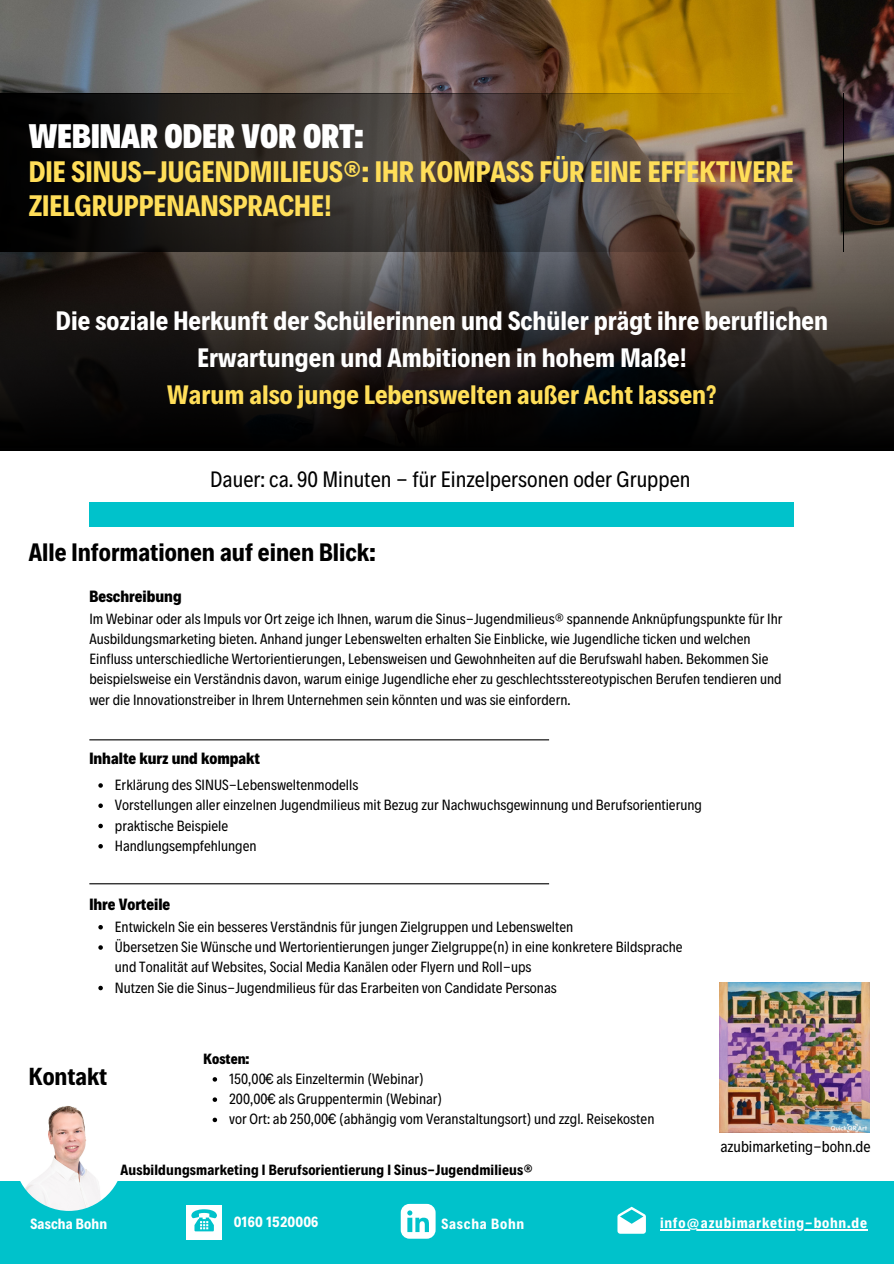
<style>
.page{position:relative;width:894px;height:1264px;background:#fff}
.page>*{position:absolute;margin:0;border:0;box-sizing:border-box;transform-origin:0 0}
.t1{font:900 34.5px "Decalotype";color:#fff}
.t2{font:700 30px/33.8px "Decalotype";color:#ffde59}
.t3{font:700 27px/37.2px "Decalotype";color:#fff;text-align:center}
.t4{font:700 27px "Decalotype";color:#ffde59}
.t5{font:700 25.5px "Decalotype";color:#000}
.t6{font:700 24.9px "Decalotype";color:#000}
.t7{font:22.5px "Decalotype";color:#000}
.t8{font:800 16.5px "Decalotype";color:#000}
.t9{font:15.9px "Decalotype";color:#000}
.t10{font:15px/20.2px "Decalotype";color:#000}
.t11{font:700 15px "Decalotype";letter-spacing:.01em;color:#000}
.t12{font:700 15px "Decalotype";letter-spacing:.05em;color:#fff}
.t13{font:700 15px "Decalotype";letter-spacing:.01em;color:#fff}
.t14{font:800 15px "Decalotype";color:#000}
</style>
<div class="page">
<div style="left:89px;top:502px;width:704px;height:25px;background:#00c2cb"></div>
<img style="left:0;top:0;width:893px;height:136px">
<svg style="left:0;top:136px;width:893px;height:315px;background:#241f1d"></svg>
<svg style="left:0;top:93px;width:842px;height:159px;background:#42372d"></svg>
<div style="left:0;top:1181px;width:893px;height:82px;background:#00c2cb"></div>
<div style="left:186px;top:1204px;width:36px;height:35px;background:#fff"></div>
<svg style="left:191px;top:1209px;width:26px;height:22px"></svg>
<svg style="left:617px;top:1206px;width:28px;height:27px"></svg>
<svg style="left:400px;top:1203px;width:35px;height:35px"></svg>
<img style="left:14px;top:1101px;width:109px;height:109px;border-radius:50%">
<img style="left:719px;top:982px;width:150px;height:150px">
<svg style="left:98px;top:783px;width:5px;height:4px"></svg>
<svg style="left:98px;top:803px;width:5px;height:5px"></svg>
<svg style="left:98px;top:823px;width:5px;height:5px"></svg>
<svg style="left:98px;top:844px;width:5px;height:4px"></svg>
<svg style="left:98px;top:925px;width:5px;height:4px"></svg>
<svg style="left:98px;top:945px;width:5px;height:4px"></svg>
<svg style="left:98px;top:985px;width:5px;height:5px"></svg>
<hr style="left:659px;top:1229px;width:208px;height:1px;background:#fff">
<hr style="left:89px;top:739px;width:460px;height:1px;background:#000">
<hr style="left:89px;top:883px;width:460px;height:1px;background:#000">
<svg style="left:212px;top:1077px;width:5px;height:4px"></svg>
<svg style="left:212px;top:1097px;width:5px;height:4px"></svg>
<svg style="left:212px;top:1117px;width:5px;height:5px"></svg>
<p class="t1" style="left:29px;top:113px;width:336px">WEBINAR ODER VOR ORT:</p>
<p class="t2" style="left:29px;top:153px;width:766px">DIE SINUS-JUGENDMILIEUS®: IHR KOMPASS FÜR EINE EFFEKTIVERE<br>ZIELGRUPPENANSPRACHE!</p>
<p class="t3" style="left:56px;top:300px;width:773px">Die soziale Herkunft der Schülerinnen und Schüler prägt ihre beruflichen<br>Erwartungen und Ambitionen in hohem Maße!</p>
<p class="t4" style="left:167px;top:377px;width:550px">Warum also junge Lebenswelten außer Acht lassen?</p>
<p class="t7" style="left:210px;top:464px;width:481px">Dauer: ca. 90 Minuten - für Einzelpersonen oder Gruppen</p>
<p class="t5" style="left:29px;top:535px;width:348px">Alle Informationen auf einen Blick:</p>
<p class="t8" style="left:89px;top:585px;width:94px">Beschreibung</p>
<p class="t10" style="left:89px;top:607px;width:694px">Im Webinar oder als Impuls vor Ort zeige ich Ihnen, warum die Sinus-Jugendmilieus® spannende Anknüpfungspunkte für Ihr Ausbildungsmarketing bieten. Anhand junger Lebenswelten erhalten Sie Einblicke, wie Jugendliche ticken und welchen Einfluss unterschiedliche Wertorientierungen, Lebensweisen und Gewohnheiten auf die Berufswahl haben. Bekommen Sie beispielsweise ein Verständnis davon, warum einige Jugendliche eher zu geschlechtsstereotypischen Berufen tendieren und wer die Innovationstreiber in Ihrem Unternehmen sein könnten und was sie einfordern.</p>
<p class="t8" style="left:89px;top:747px;width:172px">Inhalte kurz und kompakt</p>
<p class="t10" style="left:115px;top:773px;width:245px">Erklärung des SINUS-Lebensweltenmodells</p>
<p class="t10" style="left:115px;top:794px;width:588px">Vorstellungen aller einzelnen Jugendmilieus mit Bezug zur Nachwuchsgewinnung und Berufsorientierung</p>
<p class="t10" style="left:115px;top:814px;width:115px">praktische Beispiele</p>
<p class="t10" style="left:115px;top:834px;width:143px">Handlungsempfehlungen</p>
<p class="t8" style="left:89px;top:893px;width:82px">Ihre Vorteile</p>
<p class="t10" style="left:115px;top:915px;width:460px">Entwickeln Sie ein besseres Verständnis für jungen Zielgruppen und Lebenswelten</p>
<p class="t10" style="left:115px;top:935px;width:569px">Übersetzen Sie Wünsche und Wertorientierungen junger Zielgruppe(n) in eine konkretere Bildsprache und Tonalität auf Websites, Social Media Kanälen oder Flyern und Roll-ups</p>
<p class="t10" style="left:115px;top:976px;width:443px">Nutzen Sie die Sinus-Jugendmilieus für das Erarbeiten von Candidate Personas</p>
<p class="t6" style="left:29px;top:1059px;width:80px">Kontakt</p>
<p class="t14" style="left:203px;top:1048px;width:47px">Kosten:</p>
<p class="t10" style="left:229px;top:1067px;width:196px">150,00€ als Einzeltermin (Webinar)</p>
<p class="t10" style="left:229px;top:1087px;width:214px">200,00€ als Gruppentermin (Webinar)</p>
<p class="t10" style="left:229px;top:1108px;width:426px">vor Ort: ab 250,00€ (abhängig vom Veranstaltungsort) und zzgl. Reisekosten</p>
<p class="t11" style="left:120px;top:1160px;width:414px">Ausbildungsmarketing I Berufsorientierung I Sinus-Jugendmilieus®</p>
<p class="t9" style="left:720px;top:1135px;width:152px">azubimarketing-bohn.de</p>
<p class="t13" style="left:31px;top:1214px;width:78px">Sascha Bohn</p>
<p class="t13" style="left:233px;top:1212px;width:86px">0160 1520006</p>
<p class="t12" style="left:441px;top:1213px;width:84px">Sascha Bohn</p>
<p class="t12" style="left:659px;top:1213px;width:208px">info@azubimarketing-bohn.de</p>
</div>
